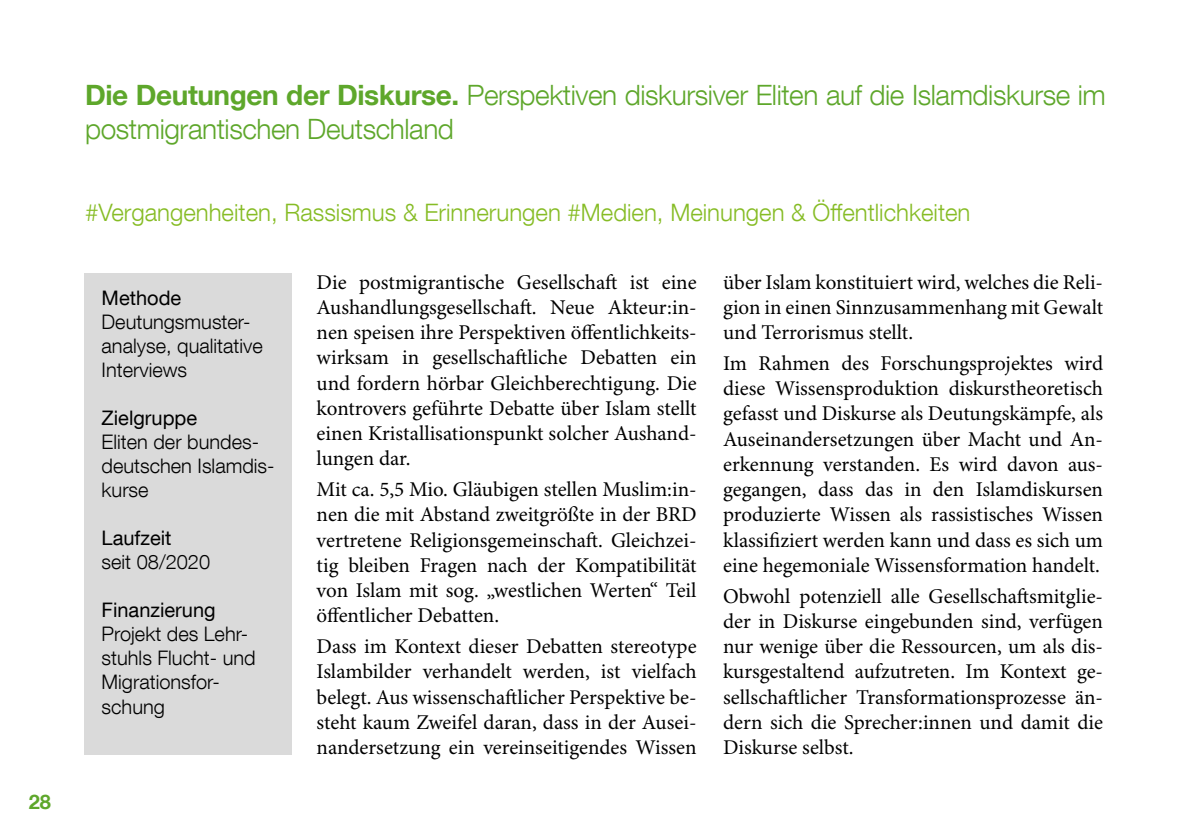
<style>
.page{position:relative;width:1191px;height:840px;background:#fff}
.page>*{position:absolute;margin:0;border:0;box-sizing:border-box;transform-origin:0 0}
.t1{font:300 28px/33.6px "Helvetica Neue LT Com";letter-spacing:-.015em;color:#5ea72b}
.t2{font:300 24px "Helvetica Neue LT Com";color:#86bc25}
.t3{font:21px/25.2px "Minion Pro";color:#000;text-align:justify}
.t4{font:300 20px/24px "Helvetica Neue LT Com";color:#000}
.t5{font:20px "Helvetica Neue LT Com";color:#000}
.t6{font:700 20px "Helvetica Neue LT Com";color:#5ea72b}
.s1{font-weight:700}
</style>
<div class="page">
<div style="left:85px;top:273px;width:207px;height:481px;background:#dadada"></div>
<p class="t6" style="left:29px;top:788px;width:24px">28</p>
<h1 class="t1" style="left:85px;top:78px;width:1022px"><span class="s1">Die Deutungen der Diskurse.</span> Perspektiven diskursiver Eliten auf die Islamdiskurse im postmigrantischen Deutschland</h1>
<p class="t2" style="left:85px;top:198px;width:887px">#Vergangenheiten, Rassismus &amp; Erinnerungen #Medien, Meinungen &amp; Öffentlichkeiten</p>
<p class="t5" style="left:102px;top:285px;width:81px">Methode</p>
<p class="t4" style="left:102px;top:309px;width:163px">Deutungsmuster&shy;analyse, qualitative<br>Interviews</p>
<p class="t5" style="left:102px;top:405px;width:97px">Zielgruppe</p>
<p class="t4" style="left:102px;top:429px;width:174px">Eliten der bundes&shy;deutschen Islamdis&shy;kurse</p>
<p class="t5" style="left:102px;top:525px;width:71px">Laufzeit</p>
<p class="t4" style="left:102px;top:549px;width:110px">seit 08/2020</p>
<p class="t5" style="left:102px;top:597px;width:116px">Finanzierung</p>
<p class="t4" style="left:102px;top:621px;width:156px">Projekt des Lehr&shy;stuhls Flucht- und<br>Migrationsfor&shy;schung</p>
<p class="t3" style="left:317px;top:270px;width:381px">Die postmigrantische Gesellschaft ist eine Aushandlungsgesellschaft. Neue Akteur:in&shy;nen speisen ihre Perspektiven öffentlichkeits&shy;wirksam in gesellschaftliche Debatten ein und fordern hörbar Gleichberechtigung. Die kontrovers geführte Debatte über Islam stellt einen Kristallisationspunkt solcher Aushand&shy;lungen dar.</p>
<p class="t3" style="left:317px;top:477px;width:381px">Mit ca. 5,5 Mio. Gläubigen stellen Muslim:in&shy;nen die mit Abstand zweitgrößte in der BRD vertretene Religionsgemeinschaft. Gleichzei&shy;tig bleiben Fragen nach der Kompatibilität von Islam mit sog. „westlichen Werten“ Teil öffentlicher Debatten.</p>
<p class="t3" style="left:317px;top:634px;width:381px">Dass im Kontext dieser Debatten stereotype Islambilder verhandelt werden, ist vielfach belegt. Aus wissenschaftlicher Perspektive be&shy;steht kaum Zweifel daran, dass in der Ausei&shy;nandersetzung ein vereinseitigendes Wissen</p>
<p class="t3" style="left:723px;top:270px;width:381px">über Islam konstituiert wird, welches die Reli&shy;gion in einen Sinnzusammenhang mit Gewalt und Terrorismus stellt.</p>
<p class="t3" style="left:723px;top:351px;width:381px">Im Rahmen des Forschungsprojektes wird diese Wissensproduktion diskurstheoretisch gefasst und Diskurse als Deutungskämpfe, als Auseinandersetzungen über Macht und An&shy;erkennung verstanden. Es wird davon aus&shy;gegangen, dass das in den Islamdiskursen produzierte Wissen als rassistisches Wissen klassifiziert werden kann und dass es sich um eine hegemoniale Wissensformation handelt.</p>
<p class="t3" style="left:723px;top:584px;width:381px">Obwohl potenziell alle Gesellschaftsmitglie&shy;der in Diskurse eingebunden sind, verfügen nur wenige über die Ressourcen, um als dis&shy;kursgestaltend aufzutreten. Im Kontext ge&shy;sellschaftlicher Transformationsprozesse än&shy;dern sich die Sprecher:innen und damit die Diskurse selbst.</p>
</div>
